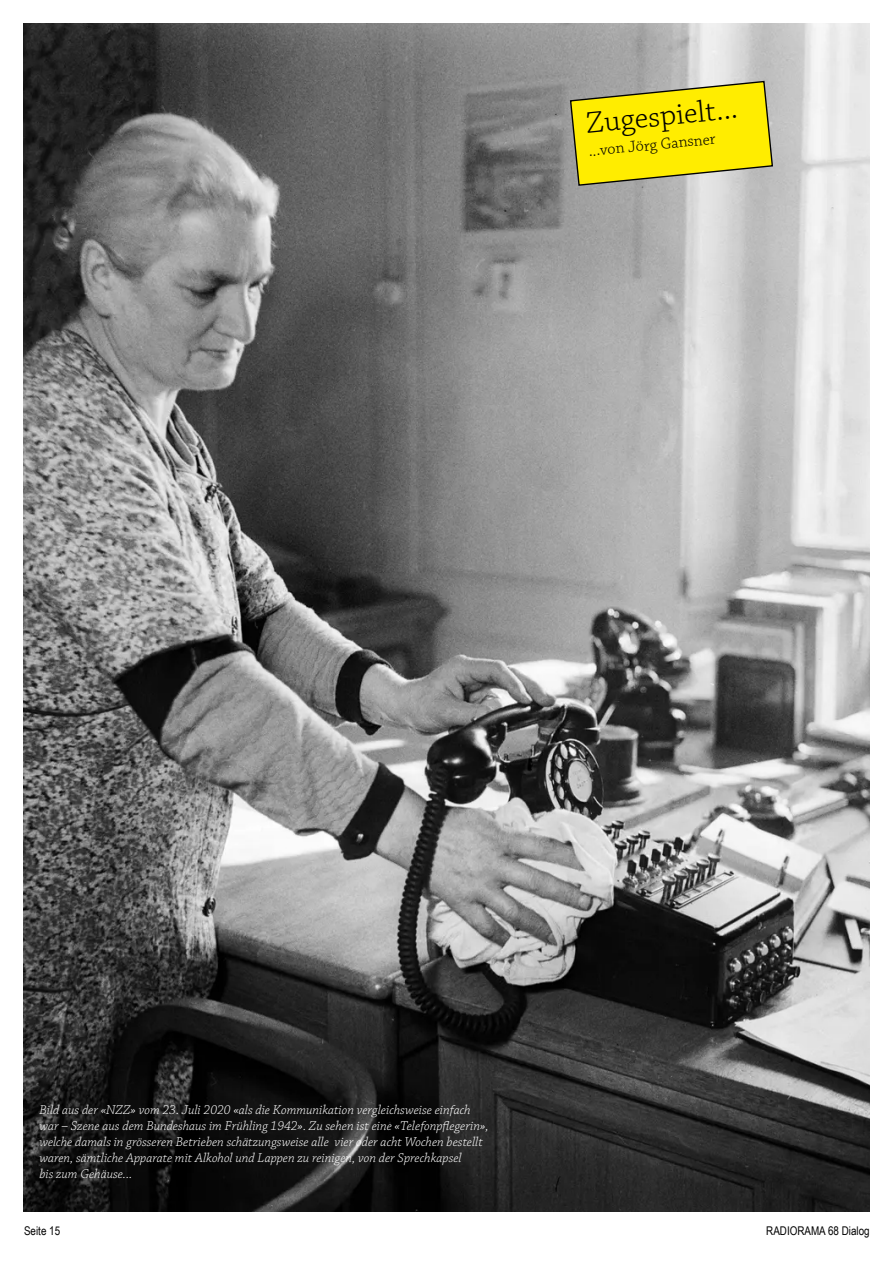
<style>
.page{position:relative;width:893px;height:1263px;background:#fff}
.page>*{position:absolute;margin:0;border:0;box-sizing:border-box;transform-origin:0 0}
.t1{font:300 31.5px "Chaparral Pro";color:#000}
.t2{font:300 16.5px "Chaparral Pro";color:#000}
.t3{font:italic 300 13.5px/16.2px "Chaparral Pro";color:#fff}
.t4{font:12px "Arial Narrow";color:#000}
</style>
<div class="page">
<img style="left:23px;top:23px;width:847px;height:1189px">
<svg style="left:569px;top:80px;width:205px;height:107px;background:#e5d82a"></svg>
<h1 class="t1" style="left:584px;top:106px;width:154px;rotate:-6deg">Zugespielt...</h1>
<p class="t2" style="left:588px;top:142px;width:129px;rotate:-6deg">...von Jörg Gansner</p>
<p class="t3" style="left:39px;top:1102px;width:451px">Bild aus der «NZZ» vom 23. Juli 2020 «als die Kommunikation vergleichsweise einfach war – Szene aus dem Bundeshaus im Frühling 1942». Zu sehen ist eine «Telefonpflegerin», welche damals in grösseren Betrieben schätzungsweise alle vier oder acht Wochen bestellt waren, sämtliche Apparate mit Alkohol und Lappen zu reinigen, von der Sprechkapsel<br>bis zum Gehäuse...</p>
<p class="t4" style="left:24px;top:1222px;width:38px">Seite 15</p>
<p class="t4" style="left:766px;top:1222px;width:105px">RADIORAMA 68 Dialog</p>
</div>
